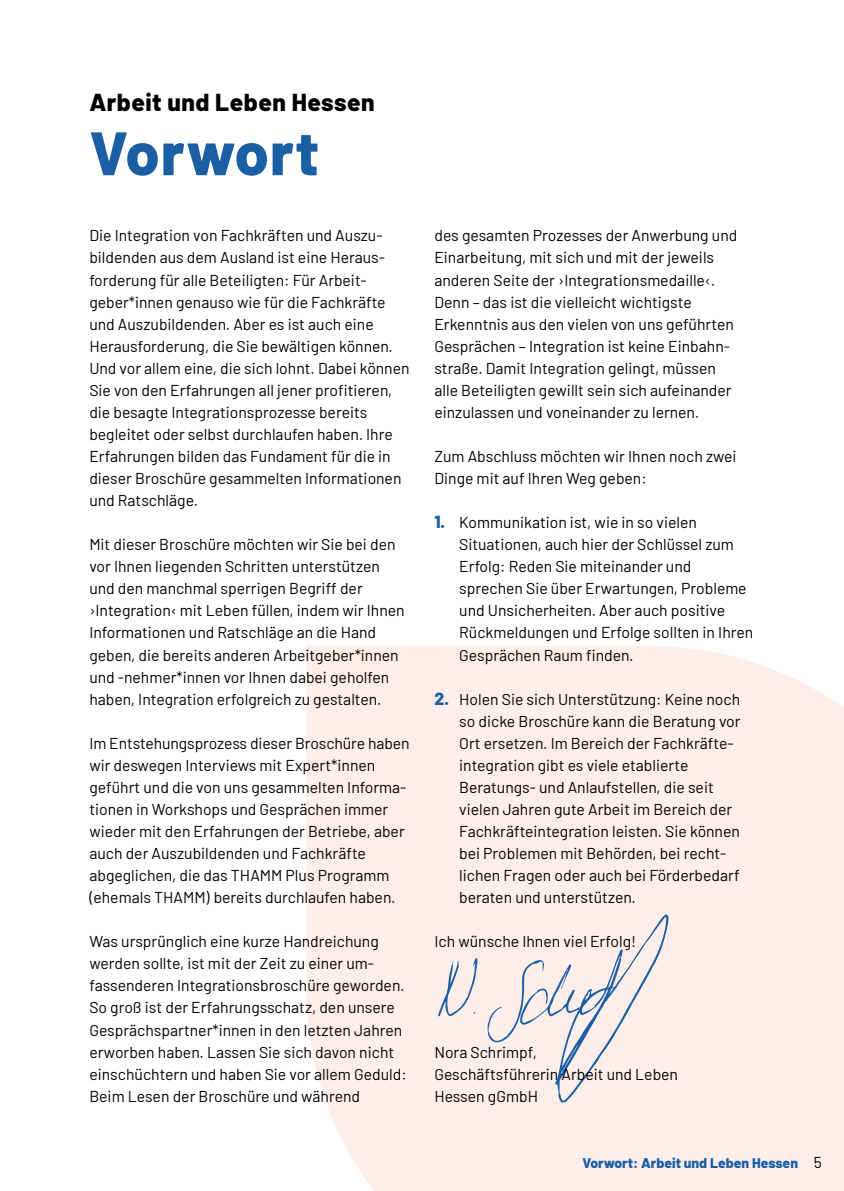
<style>
.page{position:relative;width:844px;height:1191px;background:#fff}
.page>*{position:absolute;margin:0;border:0;box-sizing:border-box;transform-origin:0 0}
.H1_AG{font:800 61.25px "Barlow";letter-spacing:.02em;color:#1a5ea4}
.Kolumnentitel{font:800 24.5px "Barlow";letter-spacing:.02em;color:#000}
.t1{font:15.75px/22.1px "Barlow";color:#000}
.t2{font:800 14px "Barlow";color:#1a5ea4}
.s1{font-weight:800;font-size:17.5px;color:#1a5ea4}
.s2{font-weight:400;font-size:15.75px;color:#000}
</style>
<div class="page">
<div style="left:306px;top:646px;width:537px;height:545px;background:#fdeeea"></div>
<svg style="left:487px;top:914px;width:182px;height:188px;background:#eee4e5"></svg>
<svg style="left:438px;top:957px;width:39px;height:59px;background:#dddae0"></svg>
<p class="Kolumnentitel" style="left:89px;top:84px;width:287px">Arbeit und Leben Hessen</p>
<p class="H1_AG" style="left:89px;top:107px;width:231px">Vorwort</p>
<p class="t1" style="left:89px;top:223px;width:321px">Die Integration von Fachkräften und Auszu&shy;bildenden aus dem Ausland ist eine Heraus&shy;forderung für alle Beteiligten: Für Arbeit&shy;geber*innen genauso wie für die Fachkräfte und Auszubildenden. Aber es ist auch eine Herausforderung, die Sie bewältigen können.<br>Und vor allem eine, die sich lohnt. Dabei können Sie von den Erfahrungen all jener profitieren, die besagte Integrationsprozesse bereits begleitet oder selbst durchlaufen haben. Ihre Erfahrungen bilden das Fundament für die in dieser Broschüre gesammelten Informationen und Ratschläge.</p>
<p class="t1" style="left:89px;top:532px;width:317px">Mit dieser Broschüre möchten wir Sie bei den vor Ihnen liegenden Schritten unterstützen und den manchmal sperrigen Begriff der ›Integration‹ mit Leben füllen, indem wir Ihnen Informationen und Ratschläge an die Hand geben, die bereits anderen Arbeitgeber*innen und -nehmer*innen vor Ihnen dabei geholfen haben, Integration erfolgreich zu gestalten.</p>
<p class="t1" style="left:89px;top:731px;width:321px">Im Entstehungsprozess dieser Broschüre haben wir deswegen Interviews mit Expert*innen geführt und die von uns gesammelten Informa&shy;tionen in Workshops und Gesprächen immer wieder mit den Erfahrungen der Betriebe, aber auch der Auszubildenden und Fachkräfte abgeglichen, die das THAMM Plus Programm (ehemals THAMM) bereits durchlaufen haben.</p>
<p class="t1" style="left:89px;top:929px;width:319px">Was ursprünglich eine kurze Handreichung werden sollte, ist mit der Zeit zu einer um&shy;fassenderen Integrationsbroschüre geworden.<br>So groß ist der Erfahrungsschatz, den unsere Gesprächspartner*innen in den letzten Jahren erworben haben. Lassen Sie sich davon nicht einschüchtern und haben Sie vor allem Geduld:<br>Beim Lesen der Broschüre und während</p>
<p class="t1" style="left:434px;top:223px;width:304px">des gesamten Prozesses der Anwerbung und Einarbeitung, mit sich und mit der jeweils anderen Seite der ›Integrationsmedaille‹.<br>Denn – das ist die vielleicht wichtigste Erkenntnis aus den vielen von uns geführten Gesprächen – Integration ist keine Einbahn&shy;straße. Damit Integration gelingt, müssen alle Beteiligten gewillt sein sich aufeinander einzulassen und voneinander zu lernen.</p>
<p class="t1" style="left:434px;top:444px;width:303px">Zum Abschluss möchten wir Ihnen noch zwei<br>Dinge mit auf Ihren Weg geben:</p>
<p class="t1" style="left:459px;top:510px;width:295px;text-indent:-25px"><span class="s1">1.</span> Kommunikation ist, wie in so vielen Situationen, auch hier der Schlüssel zum Erfolg: Reden Sie miteinander und sprechen Sie über Erwartungen, Probleme und Unsicherheiten. Aber auch positive Rückmeldungen und Erfolge sollten in Ihren Gesprächen Raum finden.</p>
<p class="t1" style="left:459px;top:686px;width:283px;text-indent:-25px"><span class="s1">2.</span> Holen Sie sich Unterstützung: Keine noch so dicke Broschüre kann die Beratung vor Ort ersetzen. Im Bereich der Fachkräfte&shy;integration gibt es viele etablierte Beratungs- und Anlaufstellen, die seit vielen Jahren gute Arbeit im Bereich der Fachkräfteintegration leisten. Sie können bei Problemen mit Behörden, bei recht&shy;lichen Fragen oder auch bei Förderbedarf beraten und unterstützen.</p>
<p class="t1" style="left:434px;top:929px;width:203px">Ich wünsche Ihnen viel Erfolg!</p>
<p class="t1" style="left:434px;top:1039px;width:245px">Nora Schrimpf,<br>Geschäftsführerin Arbeit und Leben<br>Hessen gGmbH</p>
<p class="t2" style="left:582px;top:1152px;width:241px">Vorwort: Arbeit und Leben Hessen <span class="s2">5</span></p>
</div>
